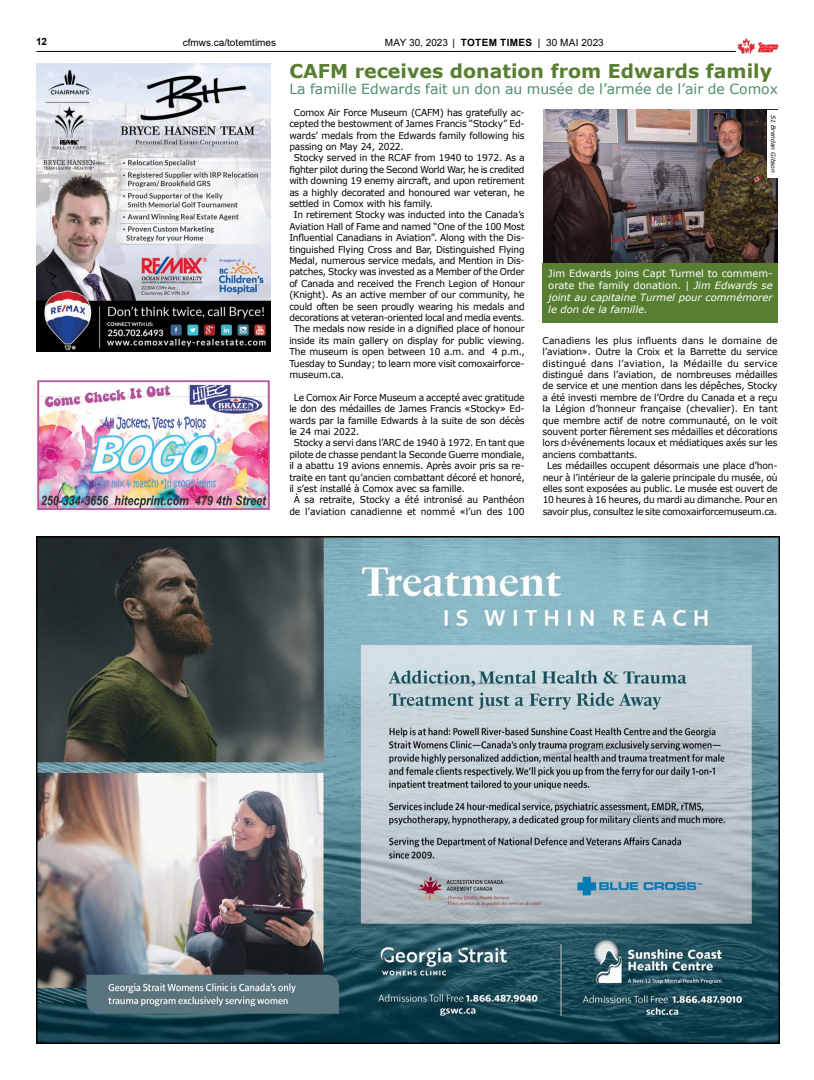
<style>
.page{position:relative;width:814px;height:1080px;background:#fff}
.page>*{position:absolute;margin:0;border:0;box-sizing:border-box;transform-origin:0 0}
.t1{font:700 19px "Verdana";color:#587e32}
.t2{font:14px "Verdana";color:#4f9068}
.t3{font:italic 10px/12px "Verdana";color:#fff;text-align:justify}
.t4{font:10px "Arial";color:#000}
.t5{font:700 10px "Arial";color:#000}
.t6{font:9.5px "Verdana";letter-spacing:-.02em;color:#000;scale:.96 1}
.t7{font:9.5px "Verdana";letter-spacing:-.02em;color:#000;scale:.95 1}
.t8{font:9.5px "Verdana";letter-spacing:.02em;color:#000;scale:.96 1}
.t9{font:9.5px "Verdana";letter-spacing:.01em;color:#000;scale:.96 1}
.t10{font:italic 6px "Verdana";color:#000}
.s1{font-weight:700}
.s2{font-style:normal}
</style>
<div class="page">
<hr style="left:36px;top:51px;width:699px;height:1px;background:#000">
<img style="left:735px;top:38px;width:44px;height:16px">
<img style="left:37px;top:64px;width:234px;height:288px">
<img style="left:37px;top:380px;width:233px;height:130px">
<img style="left:37px;top:537px;width:742px;height:507px">
<img style="left:543px;top:110px;width:235px;height:154px">
<div style="left:767px;top:110px;width:12px;height:68px;background:#fff"></div>
<div style="left:542px;top:264px;width:236px;height:59px;background:#587e32"></div>
<p class="t5" style="left:36px;top:35px;width:13px">12</p>
<p class="t4" style="left:183px;top:36px;width:95px">cfmws.ca/totemtimes</p>
<p class="t4" style="left:385px;top:36px;width:221px">MAY 30, 2023 | <span class="s1">TOTEM TIMES</span> | 30 MAI 2023</p>
<h1 class="t1" style="left:289px;top:57px;width:484px">CAFM receives donation from Edwards family</h1>
<h2 class="t2" style="left:289px;top:80px;width:490px">La famille Edwards fait un don au musée de l’armée de l’air de Comox</h2>
<p class="t10" style="left:777px;top:115px;width:59px;rotate:90deg">S1 Brendan Gibson</p>
<p class="t6" style="left:294px;top:106px;width:242px">Comox Air Force Museum (CAFM) has gratefully ac-</p>
<p class="t6" style="left:289px;top:117px;width:246px">cepted the bestowment of James Francis “Stocky” Ed-</p>
<p class="t6" style="left:289px;top:129px;width:247px">wards’ medals from the Edwards family following his</p>
<p class="t6" style="left:289px;top:140px;width:121px">passing on May 24, 2022.</p>
<p class="t6" style="left:294px;top:151px;width:242px">Stocky served in the RCAF from 1940 to 1972. As a</p>
<p class="t6" style="left:289px;top:163px;width:246px">fighter pilot during the Second World War, he is credited</p>
<p class="t6" style="left:289px;top:174px;width:247px">with downing 19 enemy aircraft, and upon retirement</p>
<p class="t6" style="left:289px;top:186px;width:247px">as a highly decorated and honoured war veteran, he</p>
<p class="t6" style="left:289px;top:197px;width:151px">settled in Comox with his family.</p>
<p class="t7" style="left:294px;top:208px;width:244px">In retirement Stocky was inducted into the Canada’s</p>
<p class="t7" style="left:289px;top:220px;width:249px">Aviation Hall of Fame and named “One of the 100 Most</p>
<p class="t7" style="left:289px;top:231px;width:249px">Influential Canadians in Aviation”. Along with the Dis-</p>
<p class="t7" style="left:289px;top:243px;width:249px">tinguished Flying Cross and Bar, Distinguished Flying</p>
<p class="t7" style="left:289px;top:254px;width:249px">Medal, numerous service medals, and Mention in Dis-</p>
<p class="t7" style="left:289px;top:265px;width:249px">patches, Stocky was invested as a Member of the Order</p>
<p class="t7" style="left:289px;top:277px;width:249px">of Canada and received the French Legion of Honour</p>
<p class="t7" style="left:289px;top:288px;width:249px">(Knight). As an active member of our community, he</p>
<p class="t7" style="left:289px;top:300px;width:249px">could often be seen proudly wearing his medals and</p>
<p class="t7" style="left:289px;top:311px;width:249px">decorations at veteran-oriented local and media events.</p>
<p class="t6" style="left:294px;top:322px;width:242px">The medals now reside in a dignified place of honour</p>
<p class="t6" style="left:289px;top:334px;width:246px">inside its main gallery on display for public viewing.</p>
<p class="t6" style="left:289px;top:345px;width:247px">The museum is open between 10 a.m. and 4 p.m.,</p>
<p class="t6" style="left:289px;top:357px;width:246px">Tuesday to Sunday; to learn more visit comoxairforce-</p>
<p class="t6" style="left:289px;top:368px;width:58px">museum.ca.</p>
<p class="t6" style="left:294px;top:391px;width:242px">Le Comox Air Force Museum a accepté avec gratitude</p>
<p class="t6" style="left:289px;top:402px;width:246px">le don des médailles de James Francis «Stocky» Ed-</p>
<p class="t6" style="left:289px;top:414px;width:247px">wards par la famille Edwards à la suite de son décès</p>
<p class="t6" style="left:289px;top:425px;width:74px">le 24 mai 2022.</p>
<p class="t6" style="left:294px;top:436px;width:242px">Stocky a servi dans l’ARC de 1940 à 1972. En tant que</p>
<p class="t6" style="left:289px;top:448px;width:247px">pilote de chasse pendant la Seconde Guerre mondiale,</p>
<p class="t6" style="left:289px;top:459px;width:246px">il a abattu 19 avions ennemis. Après avoir pris sa re-</p>
<p class="t6" style="left:289px;top:471px;width:247px">traite en tant qu’ancien combattant décoré et honoré,</p>
<p class="t6" style="left:289px;top:482px;width:184px">il s’est installé à Comox avec sa famille.</p>
<p class="t6" style="left:294px;top:493px;width:242px">À sa retraite, Stocky a été intronisé au Panthéon</p>
<p class="t6" style="left:289px;top:505px;width:246px">de l’aviation canadienne et nommé «l’un des 100</p>
<p class="t3" style="left:548px;top:268px;width:226px"><span class="s2">Jim Edwards joins Capt Turmel to commem&shy;orate the family donation. |</span> Jim Edwards se joint au capitaine Turmel pour commémorer le don de la famille.</p>
<p class="t9" style="left:542px;top:334px;width:246px">Canadiens les plus influents dans le domaine de</p>
<p class="t6" style="left:542px;top:345px;width:246px">l’aviation». Outre la Croix et la Barrette du service</p>
<p class="t8" style="left:542px;top:357px;width:246px">distingué dans l’aviation, la Médaille du service</p>
<p class="t6" style="left:542px;top:368px;width:246px">distingué dans l’aviation, de nombreuses médailles</p>
<p class="t6" style="left:542px;top:379px;width:246px">de service et une mention dans les dépêches, Stocky</p>
<p class="t6" style="left:542px;top:391px;width:246px">a été investi membre de l’Ordre du Canada et a reçu</p>
<p class="t6" style="left:542px;top:402px;width:246px">la Légion d’honneur française (chevalier). En tant</p>
<p class="t6" style="left:542px;top:414px;width:246px">que membre actif de notre communauté, on le voit</p>
<p class="t6" style="left:542px;top:425px;width:246px">souvent porter fièrement ses médailles et décorations</p>
<p class="t6" style="left:542px;top:436px;width:246px">lors d›événements locaux et médiatiques axés sur les</p>
<p class="t6" style="left:542px;top:448px;width:100px">anciens combattants.</p>
<p class="t6" style="left:547px;top:459px;width:241px">Les médailles occupent désormais une place d’hon-</p>
<p class="t6" style="left:542px;top:471px;width:246px">neur à l’intérieur de la galerie principale du musée, où</p>
<p class="t6" style="left:542px;top:482px;width:246px">elles sont exposées au public. Le musée est ouvert de</p>
<p class="t6" style="left:542px;top:493px;width:246px">10 heures à 16 heures, du mardi au dimanche. Pour en</p>
<p class="t6" style="left:542px;top:505px;width:246px">savoir plus, consultez le site comoxairforcemuseum.ca.</p>
</div>
